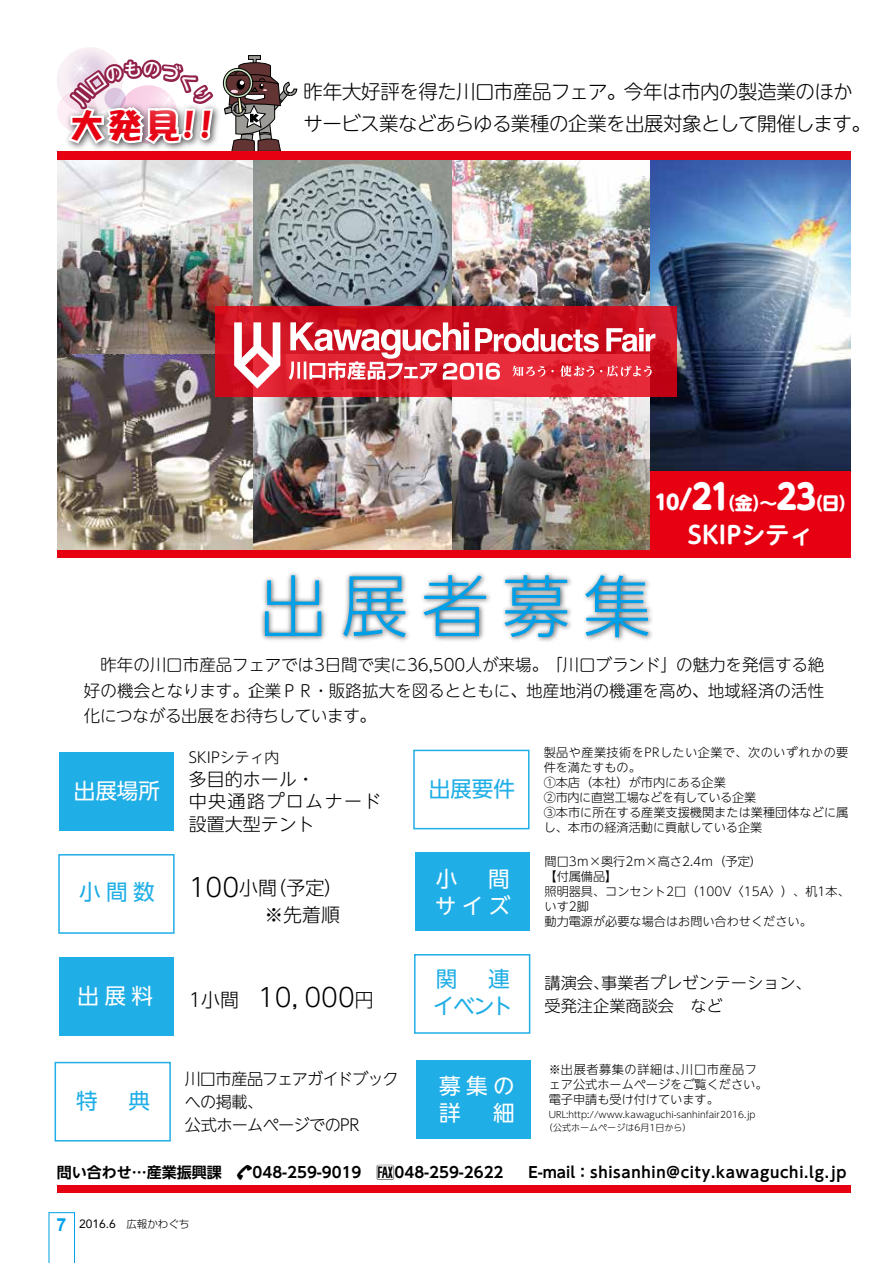
<style>
.page{position:relative;width:893px;height:1263px;background:#fff}
.page>*{position:absolute;margin:0;border:0;box-sizing:border-box;transform-origin:0 0}
.t1{font:300 67.5px "UD Shin Go NT Pro";letter-spacing:.2em;color:#00a0e9}
.t2{font:34.5px "DFPOP1 W12 MP RKSJ H";color:#e60012}
.t3{font:800 34.2px "UD Shin M Go Pro";color:#fff;scale:.88 1}
.t4{font:300 25.5px "UD Shin Go NT Pro";color:#000}
.t5{font:700 24px "UD Shin M Go Pro De";color:#fff}
.t6{font:21.6px/27px "UD Shin Go NT Pro";letter-spacing:.25em;color:#fff}
.t7{font:21.6px/27px "UD Shin Go NT Pro";color:#20aee6}
.t8{font:800 20.25px "UD Shin M Go Pro";color:#fff}
.t9{font:300 19.5px/31.5px "UD Shin M Go Pro";letter-spacing:-.025em;color:#000}
.t10{font:300 18.9px "UD Shin Go NT Pro";color:#000}
.t11{font:300 18px/22.5px "UD Shin Go NT Pro";color:#000}
.t12{font:700 18px "Arial";color:#00a0e9}
.t13{font:800 17.85px "UD Shin M Go Pro";color:#fff}
.t14{font:300 16.5px/25.5px "UD Shin M Go Pro";letter-spacing:-.005em;color:#000;text-align:justify}
.t15{font:300 16.2px/23px "UD Shin Go NT Pro";letter-spacing:-.03em;color:#000}
.t16{font:300 16.2px/23px "UD Shin Go NT Pro";color:#000}
.t17{font:700 15px "UD Shin Go NT Pro De";color:#000}
.t18{font:700 15px "UD Shin Go NT Pro De";letter-spacing:.05em;color:#000}
.t19{font:300 14.85px "UD Shin Go NT Pro";color:#000}
.t20{font:300 12.15px/15px "UD Shin Go NT Pro";color:#000}
.t21{font:12px "Avenir";color:#000}
.t22{font:300 10.5px "Shin Go Pro";color:#000}
.t23{font:300 9px/13.5px "UD Shin Go NT Pro";letter-spacing:.005em;color:#000}
.s1{font-size:27.45px}
.s2{font-size:34.2px}
.s3{font-family:"F1 kawagu 1";font-weight:400}
</style>
<div class="page">
<svg style="left:49px;top:1212px;width:26px;height:51px"></svg>
<div style="left:59px;top:957px;width:115px;height:78px;background:#20aee6"></div>
<div style="left:58px;top:854px;width:117px;height:80px;border:2px solid #20aee6"></div>
<div style="left:59px;top:752px;width:115px;height:78px;background:#20aee6"></div>
<div style="left:55px;top:1062px;width:116px;height:79px;border:2px solid #20aee6"></div>
<div style="left:416px;top:1060px;width:115px;height:78px;background:#20aee6"></div>
<div style="left:414px;top:954px;width:116px;height:80px;border:2px solid #20aee6"></div>
<div style="left:415px;top:852px;width:115px;height:78px;background:#20aee6"></div>
<div style="left:413px;top:750px;width:116px;height:79px;border:2px solid #20aee6"></div>
<img style="left:261px;top:572px;width:391px;height:70px">
<div style="left:57px;top:1185px;width:794px;height:8px;background:#e60012"></div>
<img style="left:57px;top:389px;width:395px;height:161px">
<img style="left:452px;top:397px;width:198px;height:153px">
<img style="left:650px;top:160px;width:200px;height:311px">
<div style="left:650px;top:471px;width:200px;height:80px;background:#e60012"></div>
<svg style="left:215px;top:307px;width:462px;height:90px;background:#d51929"></svg>
<div style="left:57px;top:152px;width:794px;height:8px;background:#e60012"></div>
<div style="left:57px;top:550px;width:794px;height:7px;background:#e60012"></div>
<img style="left:57px;top:47px;width:598px;height:342px">
<h2 class="t2" style="left:70px;top:108px;width:147px">大発見 !!</h2>
<h3 class="t9" style="left:304px;top:75px;width:569px">昨年大好評を得た川口市産品フェア。今年は市内の製造業のほかサービス業などあらゆる業種の企業を出展対象として開催します。</h3>
<h3 class="t8" style="left:655px;top:486px;width:77px">10<span class="s1">/</span><span class="s2">21</span></h3>
<h3 class="t5" style="left:688px;top:515px;width:127px">SKIPシティ</h3>
<h3 class="t3" style="left:777px;top:469px;width:46px">23</h3>
<h3 class="t13" style="left:718px;top:489px;width:61px">（金）～</h3>
<h3 class="t13" style="left:805px;top:489px;width:53px">（日(</h3>
<h1 class="t1" style="left:259px;top:552px;width:393px">出展者募集</h1>
<h3 class="t14" style="left:84px;top:651px;width:742px">　昨年の川口市産品フェアでは3日間で実に36,500人が来場。「川口ブランド」の魅力を発信する絶好の機会となります。企業ＰＲ・販路拡大を図るとともに、地産地消の機運を高め、地域経済の活性化につながる出展をお待ちしています。</h3>
<p class="t19" style="left:189px;top:745px;width:92px">SKIPシティ内</p>
<h3 class="t11" style="left:189px;top:767px;width:194px">多目的ホール・<br>中央通路プロムナード設置大型テント</h3>
<p class="t20" style="left:544px;top:745px;width:306px">製品や産業技術をPRしたい企業で、次のいずれかの要件を満たすもの。<br>①本店（本社）が市内にある企業<br>②市内に直営工場などを有している企業<br>③本市に所在する産業支援機関または業種団体などに属し、本市の経済活動に貢献している企業</p>
<p class="t20" style="left:544px;top:854px;width:307px">間口3ｍ×奥行2ｍ×高さ2.4ｍ（予定(<br>【付属備品【<br>照明器具、コンセント2口（100V〈15A〉）、机1本、いす2脚<br>動力電源が必要な場合はお問い合わせください。</p>
<h3 class="t7" style="left:429px;top:774px;width:88px">出展要件</h3>
<h3 class="t6" style="left:74px;top:776px;width:88px">出展場所</h3>
<h3 class="t6" style="left:435px;top:865px;width:77px">小<br>サイズ</h3>
<h3 class="t6" style="left:488px;top:865px;width:23px">間</h3>
<h3 class="t4" style="left:189px;top:866px;width:52px">100</h3>
<h3 class="t10" style="left:189px;top:900px;width:153px">　　　　※先着順</h3>
<h3 class="t10" style="left:268px;top:873px;width:77px">（予定(</h3>
<h3 class="t10" style="left:239px;top:873px;width:39px">小間</h3>
<h3 class="t7" style="left:79px;top:878px;width:77px">小間数</h3>
<h3 class="t6" style="left:78px;top:981px;width:77px">出展料</h3>
<h3 class="t4" style="left:258px;top:976px;width:98px">10，000</h3>
<h3 class="t10" style="left:189px;top:984px;width:71px">1小間　</h3>
<h3 class="t10" style="left:355px;top:984px;width:20px">円</h3>
<h3 class="t7" style="left:488px;top:965px;width:23px">連</h3>
<h3 class="t7" style="left:433px;top:965px;width:82px">関<br>イベント</h3>
<h3 class="t16" style="left:601px;top:971px;width:212px">事業者プレゼンテーション、</h3>
<h3 class="t16" style="left:544px;top:971px;width:180px">講演会、<br>受発注企業商談会　など</h3>
<h3 class="t7" style="left:76px;top:1087px;width:23px">特</h3>
<h3 class="t7" style="left:128px;top:1087px;width:23px">典</h3>
<h3 class="t15" style="left:185px;top:1067px;width:215px">川口市産品フェアガイドブックへの掲載、<br>公式ホームページでのPR</h3>
<h3 class="t6" style="left:439px;top:1072px;width:77px">募集の詳　細</h3>
<p class="t17" style="left:57px;top:1160px;width:448px">問い合わせ…産業振興課　<span class="s3">i</span>048-259-9019　<span class="s3">k</span>048-259-2622</p>
<h3 class="t12" style="left:57px;top:1213px;width:12px">7</h3>
<p class="t21" style="left:79px;top:1217px;width:38px">2016.6</p>
<p class="t22" style="left:126px;top:1215px;width:65px">広報かわぐち</p>
<p class="t20" style="left:549px;top:1062px;width:220px">※出展者募集の詳細は、<br>ェア公式ホームページをご覧ください。電子申請も受け付けています。</p>
<p class="t23" style="left:544px;top:1107px;width:213px;text-indent:5px">URL:http://www.kawaguchi-sanhinfair2016.jp（公式ホームページは6月1日から(</p>
<p class="t18" style="left:528px;top:1160px;width:319px">E-mail：shisanhin@city.kawaguchi.lg.jp</p>
<p class="t20" style="left:681px;top:1062px;width:77px">川口市産品フ</p>
</div>
